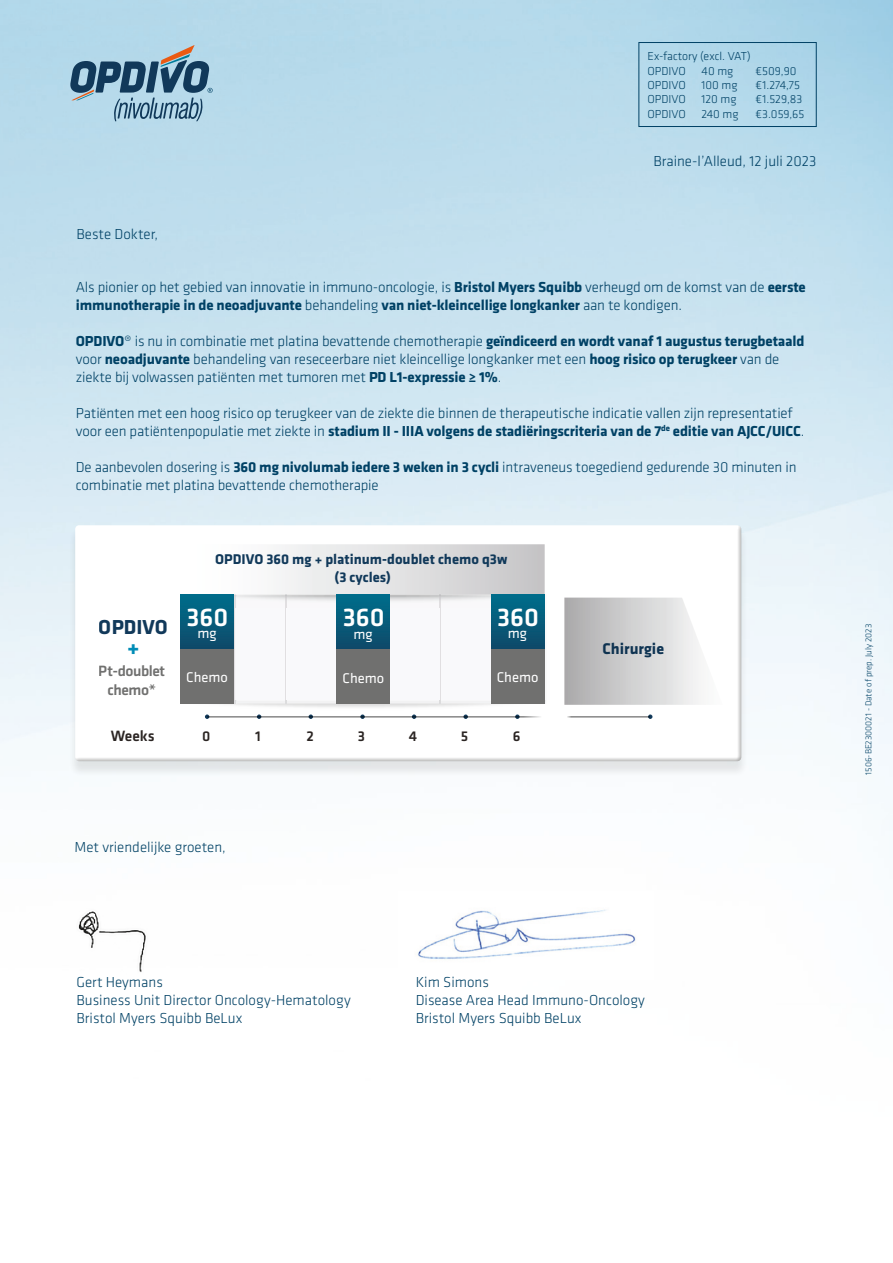
<style>
.page{position:relative;width:893px;height:1263px;background:#fff}
.page>*{position:absolute;margin:0;border:0;box-sizing:border-box;transform-origin:0 0}
.t1{font:500 33.15px "Klavika";color:#fff}
.t2{font:500 26.55px "Klavika";color:#fff}
.t3{font:700 24px "Klavika";color:#008cb6}
.t4{font:700 21px "Klavika";color:#11395a}
.t5{font:700 16.05px "Klavika";color:#11395a}
.t6{font:500 15.45px/18.6px "Klavika";letter-spacing:-.03em;color:#70706f;text-align:center}
.t7{font:500 15.45px "Klavika";color:#2b2523}
.t8{font:300 15px/18px "Klavika Basic";letter-spacing:-.01em;color:#004165}
.t9{font:300 15px/18px "Klavika";color:#004165}
.t10{font:700 14.7px/17.5px "Klavika";color:#11395a;text-align:center}
.t11{font:500 14.7px "Klavika";color:#2b2523}
.t12{font:14.55px/13.6px "Klavika";color:#fff}
.t13{font:300 12px "Klavika";color:#004165}
.t14{font:300 9px "Klavika";color:#004165}
.s1{font-weight:700}
</style>
<div class="page">
<img style="left:0;top:0;width:893px;height:777px">
<div style="left:69px;top:528px;width:679px;height:249px;background:#1d1d1b;opacity:.1"></div>
<div style="left:75px;top:523px;width:667px;height:239px;background:#fff"></div>
<svg style="left:69px;top:45px;width:144px;height:76px;background:#83a5b9"></svg>
<hr style="left:566px;top:716px;width:84px;height:1px;background:#878787">
<img style="left:209px;top:704px;width:332px;height:14px">
<svg style="left:205px;top:714px;width:4px;height:5px"></svg>
<svg style="left:257px;top:714px;width:4px;height:5px"></svg>
<svg style="left:309px;top:714px;width:4px;height:5px"></svg>
<svg style="left:360px;top:714px;width:5px;height:5px"></svg>
<svg style="left:412px;top:714px;width:4px;height:5px"></svg>
<svg style="left:463px;top:714px;width:5px;height:5px"></svg>
<svg style="left:515px;top:714px;width:5px;height:5px"></svg>
<svg style="left:648px;top:714px;width:4px;height:5px"></svg>
<img style="left:180px;top:544px;width:365px;height:51px">
<svg style="left:182px;top:594px;width:364px;height:110px"></svg>
<div style="left:181px;top:594px;width:53px;height:54px;background:linear-gradient(to bottom,#006e8c,#0e4b6a)"></div>
<div style="left:181px;top:649px;width:53px;height:54px;background:#70706f"></div>
<div style="left:337px;top:595px;width:53px;height:54px;background:linear-gradient(to bottom,#006e8b,#0e4a6a)"></div>
<div style="left:337px;top:649px;width:53px;height:55px;background:#70706f"></div>
<div style="left:491px;top:595px;width:53px;height:53px;background:linear-gradient(to bottom,#006e8b,#0e4a69)"></div>
<div style="left:491px;top:649px;width:53px;height:54px;background:#70706f"></div>
<img style="left:564px;top:597px;width:135px;height:108px">
<div style="left:639px;top:42px;width:177px;height:85px;border:1px solid #004165"></div>
<img style="left:78px;top:911px;width:68px;height:61px">
<img style="left:418px;top:909px;width:218px;height:50px">
<p class="t13" style="left:648px;top:50px;width:105px">Ex-factory (excl. VAT)</p>
<p class="t13" style="left:648px;top:64px;width:40px">OPDIVO</p>
<p class="t13" style="left:702px;top:64px;width:33px">40 mg</p>
<p class="t13" style="left:756px;top:64px;width:42px">€509,90</p>
<p class="t13" style="left:648px;top:78px;width:40px">OPDIVO</p>
<p class="t13" style="left:702px;top:78px;width:37px">100 mg</p>
<p class="t13" style="left:756px;top:78px;width:46px">€1.274,75</p>
<p class="t13" style="left:648px;top:93px;width:40px">OPDIVO</p>
<p class="t13" style="left:702px;top:93px;width:37px">120 mg</p>
<p class="t13" style="left:756px;top:93px;width:48px">€1.529,83</p>
<p class="t13" style="left:648px;top:107px;width:40px">OPDIVO</p>
<p class="t13" style="left:702px;top:107px;width:39px">240 mg</p>
<p class="t13" style="left:756px;top:107px;width:50px">€3.059,65</p>
<p class="t9" style="left:77px;top:225px;width:83px">Beste Dokter,</p>
<p class="t9" style="left:653px;top:153px;width:165px">Braine-l’Alleud, 12 juli 2023</p>
<p class="t8" style="left:76px;top:278px;width:732px">Als pionier op het gebied van innovatie in immuno-oncologie, is <span class="s1">Bristol Myers Squibb</span> verheugd om de komst van de <span class="s1">eerste immunotherapie in de neoadjuvante</span> behandeling <span class="s1">van niet-kleincellige longkanker</span> aan te kondigen.</p>
<p class="t8" style="left:76px;top:332px;width:730px"><span class="s1">OPDIVO</span>® is nu in combinatie met platina bevattende chemotherapie <span class="s1">geïndiceerd en wordt vanaf 1 augustus terugbetaald </span>voor <span class="s1">neoadjuvante</span> behandeling van reseceerbare niet kleincellige longkanker met een <span class="s1">hoog risico op terugkeer</span> van de ziekte bij volwassen patiënten met tumoren met <span class="s1">PD L1-expressie ≥ 1%</span>.</p>
<p class="t8" style="left:76px;top:404px;width:730px">Patiënten met een hoog risico op terugkeer van de ziekte die binnen de therapeutische indicatie vallen zijn representatief voor een patiëntenpopulatie met ziekte in <span class="s1">stadium II - IIIA volgens de stadiëringscriteria van de 7</span><sup>de</sup> <span class="s1">editie van AJCC/UICC</span>.</p>
<p class="t8" style="left:76px;top:458px;width:722px">De aanbevolen dosering is <span class="s1">360 mg nivolumab iedere 3 weken in 3 cycli</span> intraveneus toegediend gedurende 30 minuten in combinatie met platina bevattende chemotherapie</p>
<h3 class="t4" style="left:99px;top:612px;width:70px">OPDIVO</h3>
<h3 class="t3" style="left:127px;top:629px;width:14px">+</h3>
<p class="t10" style="left:215px;top:550px;width:294px">OPDIVO 360 mg + platinum-doublet chemo q3w (3 cycles)</p>
<h2 class="t2" style="left:187px;top:599px;width:43px">360</h2>
<p class="t12" style="left:197px;top:626px;width:21px">mg</p>
<h2 class="t2" style="left:343px;top:599px;width:43px">360</h2>
<p class="t12" style="left:354px;top:626px;width:21px">mg</p>
<h2 class="t2" style="left:497px;top:599px;width:43px">360</h2>
<p class="t12" style="left:508px;top:626px;width:21px">mg</p>
<p class="t6" style="left:99px;top:661px;width:68px">Pt-doublet chemo*</p>
<p class="t12" style="left:342px;top:671px;width:43px">Chemo</p>
<p class="t12" style="left:186px;top:670px;width:43px">Chemo</p>
<h1 class="t1" style="left:499px;top:653px;width:14px">1</h1>
<p class="t12" style="left:518px;top:660px;width:22px">mg /kg</p>
<p class="t12" style="left:497px;top:670px;width:43px">Chemo</p>
<p class="t7" style="left:111px;top:725px;width:45px">Weeks</p>
<p class="t11" style="left:202px;top:726px;width:10px">0</p>
<p class="t11" style="left:255px;top:726px;width:7px">1</p>
<p class="t11" style="left:307px;top:726px;width:9px">2</p>
<p class="t11" style="left:358px;top:726px;width:9px">3</p>
<p class="t11" style="left:409px;top:726px;width:10px">4</p>
<p class="t11" style="left:461px;top:726px;width:9px">5</p>
<p class="t11" style="left:513px;top:726px;width:9px">6</p>
<p class="t9" style="left:75px;top:838px;width:153px">Met vriendelijke groeten,</p>
<p class="t5" style="left:602px;top:637px;width:63px">Chirurgie</p>
<p class="t9" style="left:77px;top:973px;width:276px">Gert Heymans<br>Business Unit Director Oncology-Hematology<br>Bristol Myers Squibb BeLux</p>
<p class="t9" style="left:416px;top:973px;width:231px">Kim Simons<br>Disease Area Head Immuno-Oncology<br>Bristol Myers Squibb BeLux</p>
<p class="t14" style="left:864px;top:775px;width:152px;rotate:-90deg">1506-BE2300021 - Date of prep. July 2023</p>
</div>
